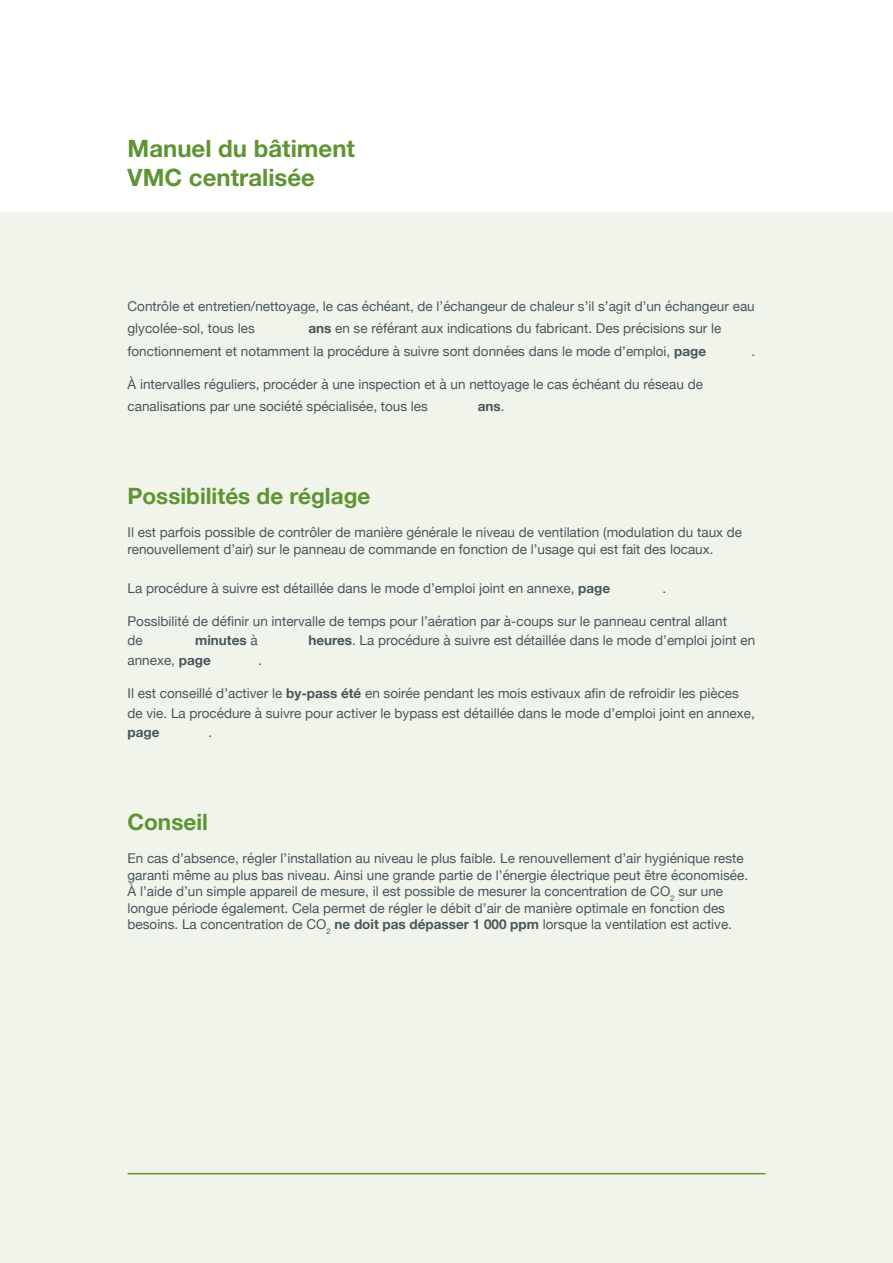
<style>
.page{position:relative;width:893px;height:1263px;background:#fff}
.page>*{position:absolute;margin:0;border:0;box-sizing:border-box;transform-origin:0 0}
.t1{font:700 24px/28.8px "Helvetica Neue LT Std";color:#5e9431}
.t2{font:700 22.5px "Helvetica Neue";color:#5e9431}
.t3{font:13.5px/16.5px "Helvetica Neue";color:#47575e}
.t4{font:700 13.5px "Helvetica Neue";color:#47575e}
.s1{font-weight:700}
.s2{font-weight:400}
</style>
<div class="page">
<div style="left:0;top:213px;width:893px;height:1050px;background:#f1f4ea"></div>
<hr style="left:128px;top:1173px;width:637px;height:1px;background:#5e9431">
<h1 class="t1" style="left:128px;top:134px;width:229px">Manuel du bâtiment<br>VMC centralisée</h1>
<p class="t3" style="left:128px;top:295px;width:629px;line-height:22.5px">Contrôle et entretien/nettoyage, le cas échéant, de l’échangeur de chaleur s’il s’agit d’un échangeur eau glycolée-sol, tous les</p>
<p class="t3" style="left:128px;top:318px;width:595px;line-height:22.5px;text-indent:181px"><span class="s1">ans</span> en se référant aux indications du fabricant. Des précisions sur le fonctionnement et notamment la procédure à suivre sont données dans le mode d’emploi, <span class="s1">page</span></p>
<p class="t3" style="left:752px;top:343px;width:5px">.</p>
<p class="t3" style="left:128px;top:373px;width:577px;line-height:22.5px">À intervalles réguliers, procéder à une inspection et à un nettoyage le cas échéant du réseau de canalisations par une société spécialisée, tous les</p>
<p class="t4" style="left:478px;top:398px;width:28px">ans<span class="s2">.</span></p>
<h2 class="t2" style="left:128px;top:482px;width:244px">Possibilités de réglage</h2>
<p class="t3" style="left:128px;top:525px;width:616px">Il est parfois possible de contrôler de manière générale le niveau de ventilation (modulation du taux de renouvellement d’air) sur le panneau de commande en fonction de l’usage qui est fait des locaux.</p>
<p class="t3" style="left:128px;top:580px;width:484px">La procédure à suivre est détaillée dans le mode d’emploi joint en annexe, <span class="s1">page</span></p>
<p class="t3" style="left:662px;top:580px;width:5px">.</p>
<p class="t3" style="left:128px;top:612px;width:601px;line-height:19.8px">Possibilité de définir un intervalle de temps pour l’aération par à-coups sur le panneau central allant de</p>
<p class="t4" style="left:195px;top:632px;width:64px">minutes <span class="s2">à</span></p>
<p class="t3" style="left:308px;top:633px;width:448px"><span class="s1">heures</span>. La procédure à suivre est détaillée dans le mode d’emploi joint en</p>
<p class="t3" style="left:128px;top:653px;width:85px">annexe, <span class="s1">page</span></p>
<p class="t3" style="left:258px;top:653px;width:5px">.</p>
<p class="t3" style="left:128px;top:684px;width:629px;line-height:19.5px">Il est conseillé d’activer le <span class="s1">by-pass été</span> en soirée pendant les mois estivaux afin de refroidir les pièces de vie. La procédure à suivre pour activer le bypass est détaillée dans le mode d’emploi joint en annexe,</p>
<p class="t4" style="left:128px;top:724px;width:33px">page</p>
<p class="t3" style="left:208px;top:725px;width:5px">.</p>
<h2 class="t2" style="left:128px;top:808px;width:82px">Conseil</h2>
<p class="t3" style="left:128px;top:851px;width:622px">En cas d’absence, régler l’installation au niveau le plus faible. Le renouvellement d’air hygiénique reste garanti même au plus bas niveau. Ainsi une grande partie de l’énergie électrique peut être économisée.<br>À l’aide d’un simple appareil de mesure, il est possible de mesurer la concentration de CO<sub>2</sub> sur une longue période également. Cela permet de régler le débit d’air de manière optimale en fonction des besoins. La concentration de CO<sub>2</sub> <span class="s1">ne doit pas dépasser 1 000 ppm</span> lorsque la ventilation est active.</p>
</div>
